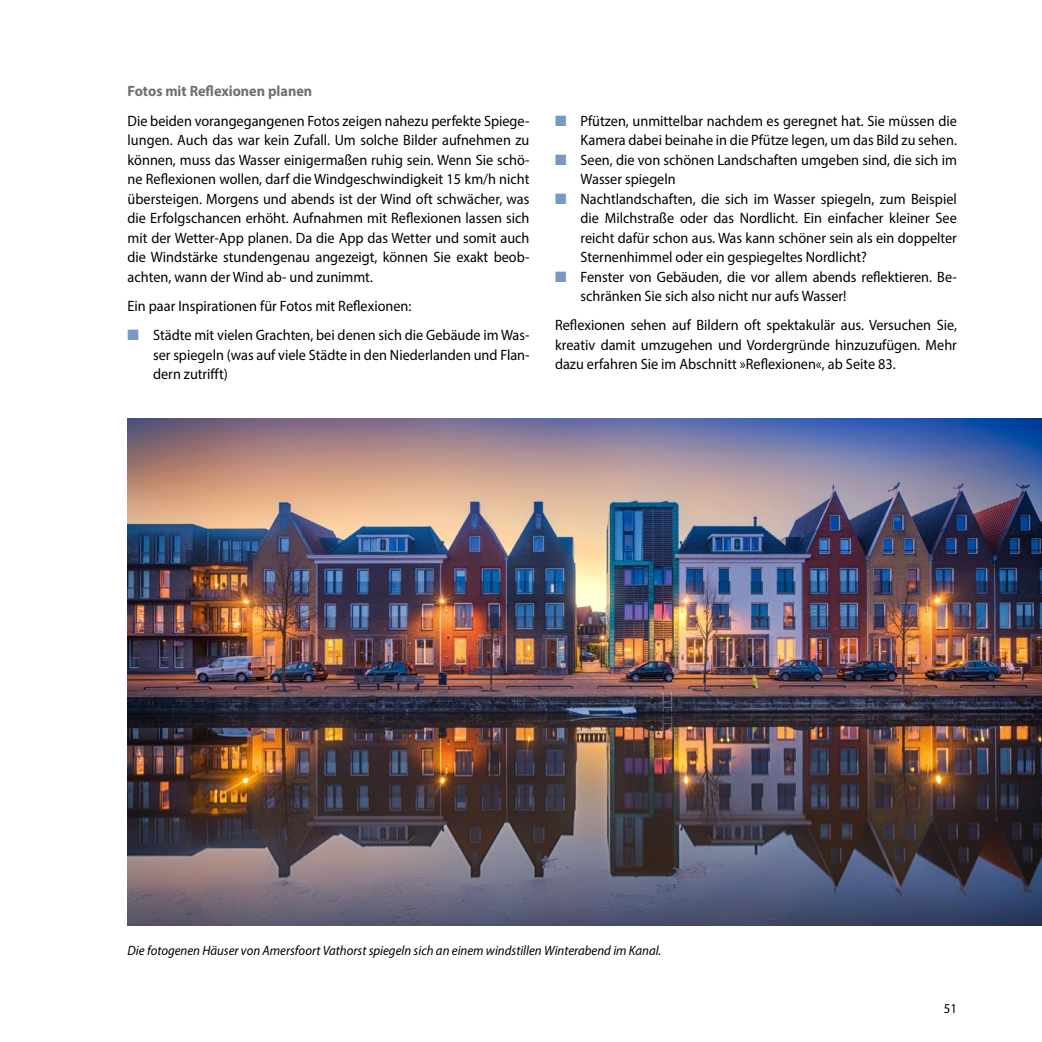
<style>
.page{position:relative;width:1042px;height:1042px;background:#fff}
.page>*{position:absolute;margin:0;border:0;box-sizing:border-box;transform-origin:0 0}
.Haupttext_Anf{font:15px/19.5px "Myriad Pro";color:#000;text-align:justify;scale:.95 1}
.Heading_3{font:700 15px "Myriad Pro";color:#706f6f;scale:.95 1}
.BU_linksbündig_Grund{font:italic 13.5px "Myriad Pro";color:#000;scale:.95 1}
.t1{font:13.5px "Myriad Pro";color:#000;scale:.95 1}
</style>
<div class="page">
<img style="left:128px;top:418px;width:914px;height:508px">
<p class="Heading_3" style="left:128px;top:81px;width:196px">Fotos mit Reflexionen planen</p>
<p class="Haupttext_Anf" style="left:128px;top:111px;width:424px">Die beiden vorangegangenen Fotos zeigen nahezu perfekte Spiege&shy;lungen. Auch das war kein Zufall. Um solche Bilder aufnehmen zu können, muss das Wasser einigermaßen ruhig sein. Wenn Sie schö&shy;ne Reflexionen wollen, darf die Windgeschwindigkeit 15 km/h nicht übersteigen. Morgens und abends ist der Wind oft schwächer, was die Erfolgschancen erhöht. Aufnahmen mit Reflexionen lassen sich mit der Wetter-App planen. Da die App das Wetter und somit auch die Windstärke stundengenau angezeigt, können Sie exakt beob&shy;achten, wann der Wind ab- und zunimmt.</p>
<p class="Haupttext_Anf" style="left:128px;top:296px;width:300px">Ein paar Inspirationen für Fotos mit Reflexionen:</p>
<p class="Haupttext_Anf" style="left:153px;top:325px;width:398px">Städte mit vielen Grachten, bei denen sich die Gebäude im Was&shy;ser spiegeln (was auf viele Städte in den Niederlanden und Flan&shy;dern zutrifft)</p>
<p class="Haupttext_Anf" style="left:580px;top:111px;width:398px">Pfützen, unmittelbar nachdem es geregnet hat. Sie müssen die<br>Kamera dabei beinahe in die Pfütze legen, um das Bild zu sehen.</p>
<p class="Haupttext_Anf" style="left:580px;top:150px;width:398px">Seen, die von schönen Landschaften umgeben sind, die sich im<br>Wasser spiegeln</p>
<p class="Haupttext_Anf" style="left:580px;top:189px;width:398px">Nachtlandschaften, die sich im Wasser spiegeln, zum Beispiel die Milchstraße oder das Nordlicht. Ein einfacher kleiner See reicht dafür schon aus. Was kann schöner sein als ein doppelter Sternenhimmel oder ein gespiegeltes Nordlicht?</p>
<p class="Haupttext_Anf" style="left:580px;top:267px;width:398px">Fenster von Gebäuden, die vor allem abends reflektieren. Be&shy;schränken Sie sich also nicht nur aufs Wasser!</p>
<p class="Haupttext_Anf" style="left:555px;top:315px;width:424px">Reflexionen sehen auf Bildern oft spektakulär aus. Versuchen Sie, kreativ damit umzugehen und Vordergründe hinzuzufügen. Mehr dazu erfahren Sie im Abschnitt »Reflexionen«, ab Seite 83.</p>
<p class="BU_linksbündig_Grund" style="left:128px;top:941px;width:563px">Die fotogenen Häuser von Amersfoort Vathorst spiegeln sich an einem windstillen Winterabend im Kanal.</p>
<p class="t1" style="left:944px;top:1000px;width:15px">51</p>
</div>
